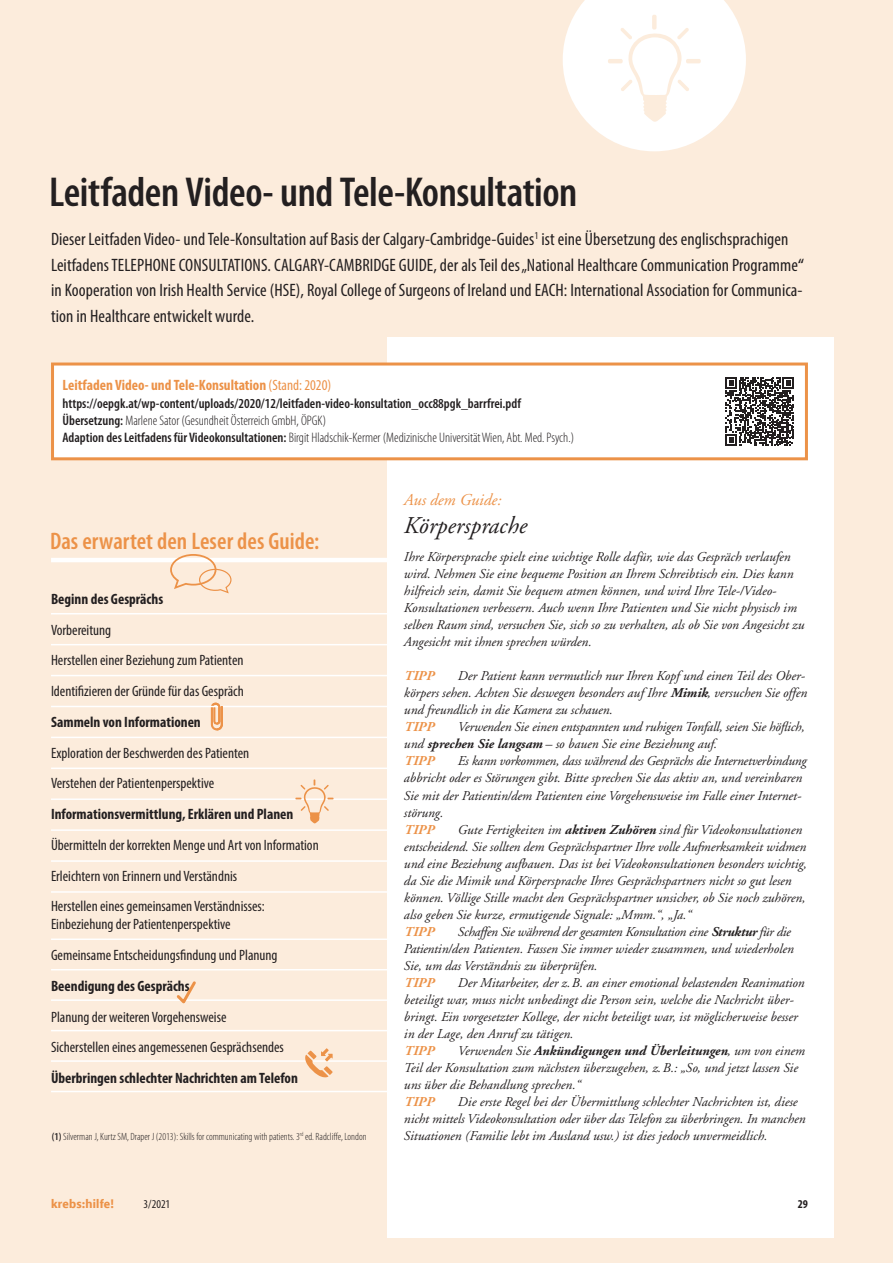
<style>
.page{position:relative;width:893px;height:1263px;background:#fcecdc}
.page>*{position:absolute;margin:0;border:0;box-sizing:border-box;transform-origin:0 0}
.t1{font:600 condensed 42px "Myriad Pro";letter-spacing:-.01em;color:#231f20}
.t2{font:600 condensed 24px "Myriad Pro";letter-spacing:.005em;color:#ec9248}
.t3{font:italic 24px "Adobe Garamond";color:#231f20}
.t4{font:condensed 18px/25.5px "Myriad Pro";letter-spacing:.005em;color:#231f20}
.t5{font:italic 16.5px "Adobe Garamond";color:#ec9248}
.t6{font:condensed 15px/30.8px "Myriad Pro";color:#231f20}
.t7{font:700 condensed 15px "Myriad Pro";color:#231f20}
.t8{font:700 condensed 15px "Myriad Pro";color:#ec9248}
.t9{font:600 condensed 13.8px/17px "Myriad Pro";color:#231f20}
.t10{font:italic 13.5px/17px "Adobe Garamond";color:#231f20}
.t11{font:italic 700 13.5px "Adobe Garamond";color:#ec9248}
.t12{font:800 12.3px "Akagi Pro W00";letter-spacing:.015em;color:#ec9248}
.t13{font:condensed 12px "Myriad Pro";color:#231f20}
.t14{font:700 condensed 12px "Myriad Pro";color:#231f20}
.t15{font:300 condensed 10.5px "Myriad Pro";color:#231f20}
.s1{font-weight:600}
.s2{font-weight:400}
.s3{font-weight:300}
.s4{font-weight:700}
.s5{font-weight:700;color:#ec9248}
</style>
<div class="page">
<div style="left:387px;top:337px;width:446px;height:900px;background:#fff"></div>
<div style="left:53px;top:364px;width:753px;height:95px;background:#fff"></div>
<div style="left:51px;top:362px;width:757px;height:98px;border:3px solid #ec9248"></div>
<svg style="left:725px;top:377px;width:69px;height:69px"></svg>
<hr style="left:51px;top:558px;width:383px;height:4px;background:#fff">
<hr style="left:51px;top:938px;width:368px;height:2px;background:#fff">
<hr style="left:51px;top:969px;width:368px;height:1px;background:#fff">
<hr style="left:51px;top:999px;width:368px;height:2px;background:#fff">
<hr style="left:51px;top:1030px;width:368px;height:1px;background:#fff">
<hr style="left:51px;top:1060px;width:368px;height:2px;background:#fff">
<hr style="left:51px;top:1091px;width:368px;height:1px;background:#fff">
<svg style="left:563px;top:0;width:183px;height:151px"></svg>
<svg style="left:305px;top:1048px;width:28px;height:29px"></svg>
<hr style="left:219px;top:706px;width:200px;height:1px;background:#fff">
<hr style="left:51px;top:613px;width:368px;height:1px;background:#fff">
<hr style="left:51px;top:798px;width:368px;height:2px;background:#fff">
<hr style="left:51px;top:644px;width:368px;height:1px;background:#fff">
<hr style="left:51px;top:737px;width:368px;height:1px;background:#fff">
<hr style="left:51px;top:829px;width:368px;height:2px;background:#fff">
<hr style="left:51px;top:891px;width:368px;height:2px;background:#fff">
<hr style="left:51px;top:675px;width:368px;height:1px;background:#fff">
<hr style="left:51px;top:767px;width:368px;height:2px;background:#fff">
<hr style="left:51px;top:860px;width:368px;height:2px;background:#fff">
<hr style="left:51px;top:706px;width:168px;height:1px;background:#fff">
<svg style="left:211px;top:703px;width:12px;height:27px"></svg>
<svg style="left:174px;top:981px;width:24px;height:23px"></svg>
<svg style="left:295px;top:779px;width:39px;height:44px"></svg>
<svg style="left:170px;top:554px;width:62px;height:40px"></svg>
<h1 class="t1" style="left:49px;top:169px;width:530px">Leitfaden Video- und Tele-Konsultation</h1>
<p class="t4" style="left:51px;top:226px;width:754px">Dieser Leitfaden Video- und Tele-Konsultation auf Basis der Calgary-Cambridge-Guides<sup>1</sup> ist eine Übersetzung des englischsprachigen Leitfadens TELEPHONE CONSULTATIONS. CALGARY-CAMBRIDGE GUIDE, der als Teil des „National Healthcare Communication Programme<span class="s1">“ </span>in Kooperation von Irish Health Service (HSE), Royal College of Surgeons of Ireland und EACH: International Association for Communica&shy;tion in Healthcare entwickelt wurde.</p>
<p class="t8" style="left:63px;top:375px;width:270px">Leitfaden Video- und Tele-Konsultation <span class="s2">(Stand: 2020)</span></p>
<p class="t9" style="left:63px;top:395px;width:513px">https://oepgk.at/wp-content/uploads/2020/12/leitfaden-video-konsultation_occ88pgk_barrfrei.pdf<br>Übersetzung: <span class="s3">Marlene Sator (Gesundheit Österreich GmbH, ÖPGK)<br></span>Adaption des Leitfadens für Videokonsultationen: <span class="s3">Birgit Hladschik-Kermer (Medizinische Universität Wien, Abt. Med. Psych.)</span></p>
<h2 class="t2" style="left:50px;top:528px;width:271px">Das erwartet den Leser des Guide:</h2>
<p class="t7" style="left:51px;top:589px;width:114px">Beginn des Gesprächs</p>
<p class="t6" style="left:51px;top:614px;width:194px">Vorbereitung<br>Herstellen einer Beziehung zum Patienten<br>Identifizieren der Gründe für das Gespräch</p>
<p class="t7" style="left:51px;top:712px;width:151px">Sammeln von Informationen</p>
<p class="t6" style="left:51px;top:737px;width:200px">Exploration der Beschwerden des Patienten<br>Verstehen der Patientenperspektive</p>
<p class="t7" style="left:51px;top:805px;width:244px">Informationsvermittlung, Erklären und Planen</p>
<p class="t6" style="left:51px;top:829px;width:269px">Übermitteln der korrekten Menge und Art von Information<br>Erleichtern von Erinnern und Verständnis<br>Herstellen eines gemeinsamen Verständnisses:</p>
<p class="t6" style="left:51px;top:909px;width:228px">Einbeziehung der Patientenperspektive<br>Gemeinsame Entscheidungsfindung und Planung</p>
<p class="t7" style="left:51px;top:976px;width:140px">Beendigung des Gesprächs</p>
<p class="t6" style="left:51px;top:1001px;width:234px">Planung der weiteren Vorgehensweise<br>Sicherstellen eines angemessenen Gesprächsendes</p>
<p class="t7" style="left:51px;top:1069px;width:248px">Überbringen schlechter Nachrichten am Telefon</p>
<p class="t15" style="left:52px;top:1130px;width:316px"><span class="s1">(1)</span> Silverman J, Kurtz SM, Draper J (2013): Skills for communicating with patients. 3<sup>rd</sup> ed. Radcliffe, London</p>
<p class="t5" style="left:404px;top:491px;width:99px">Aus dem Guide:</p>
<h2 class="t3" style="left:404px;top:513px;width:125px">Körpersprache</h2>
<p class="t10" style="left:404px;top:549px;width:402px">Ihre Körpersprache spielt eine wichtige Rolle dafür, wie das Gespräch verlaufen wird. Nehmen Sie eine bequeme Position an Ihrem Schreibtisch ein. Dies kann hilfreich sein, damit Sie bequem atmen können, und wird Ihre Tele-/Video-Konsultationen verbessern. Auch wenn Ihre Patienten und Sie nicht physisch im selben Raum sind, versuchen Sie, sich so zu verhalten, als ob Sie von Angesicht zu Angesicht mit ihnen sprechen würden.</p>
<p class="t11" style="left:404px;top:669px;width:32px">TIPP</p>
<p class="t10" style="left:404px;top:668px;width:405px;text-indent:54px">Der Patient kann vermutlich nur Ihren Kopf und einen Teil des Ober&shy;körpers sehen. Achten Sie deswegen besonders auf Ihre <span class="s4">Mimik</span>, versuchen Sie offen und freundlich in die Kamera zu schauen.</p>
<p class="t11" style="left:404px;top:720px;width:32px">TIPP</p>
<p class="t10" style="left:404px;top:719px;width:402px;text-indent:54px">Verwenden Sie einen entspannten und ruhigen Tonfall, seien Sie höflich, und <span class="s4">sprechen Sie langsam</span> – so bauen Sie eine Beziehung auf.<br><span class="s5">TIPP</span></p>
<p class="t10" style="left:404px;top:753px;width:404px;text-indent:54px">Es kann vorkommen, dass während des Gesprächs die Internetverbindung abbricht oder es Störungen gibt. Bitte sprechen Sie das aktiv an, und vereinbaren Sie mit der Patientin/dem Patienten eine Vorgehensweise im Falle einer Internet&shy;störung.</p>
<p class="t11" style="left:404px;top:822px;width:32px">TIPP</p>
<p class="t10" style="left:404px;top:821px;width:404px;text-indent:54px">Gute Fertigkeiten im <span class="s4">aktiven Zuhören</span> sind für Videokonsultationen entscheidend. Sie sollten dem Gesprächspartner Ihre volle Aufmerksamkeit widmen und eine Beziehung aufbauen. Das ist bei Videokonsultationen besonders wichtig, da Sie die Mimik und Körpersprache Ihres Gesprächspartners nicht so gut lesen können. Völlige Stille macht den Gesprächspartner unsicher, ob Sie noch zuhören, also geben Sie kurze, ermutigende Signale: „Mmm.“, „Ja.“</p>
<p class="t11" style="left:404px;top:924px;width:32px">TIPP</p>
<p class="t10" style="left:404px;top:923px;width:391px;text-indent:54px">Schaffen Sie während der gesamten Konsultation eine <span class="s4">Struktur</span> für die<br>Patientin/den Patienten. Fassen Sie immer wieder zusammen, und wiederholen<br>Sie, um das Verständnis zu überprüfen.</p>
<p class="t11" style="left:404px;top:975px;width:32px">TIPP</p>
<p class="t10" style="left:404px;top:974px;width:402px;text-indent:54px">Der Mitarbeiter, der z.B. an einer emotional belastenden Reanimation beteiligt war, muss nicht unbedingt die Person sein, welche die Nachricht über&shy;bringt. Ein vorgesetzter Kollege, der nicht beteiligt war, ist möglicherweise besser in der Lage, den Anruf zu tätigen.</p>
<p class="t11" style="left:404px;top:1043px;width:32px">TIPP</p>
<p class="t10" style="left:404px;top:1042px;width:402px;text-indent:54px">Verwenden Sie <span class="s4">Ankündigungen und Überleitungen</span>, um von einem<br>Teil der Konsultation zum nächsten überzugehen, z.B.: „So, und jetzt lassen Sie uns über die Behandlung sprechen.“</p>
<p class="t11" style="left:404px;top:1094px;width:32px">TIPP</p>
<p class="t10" style="left:404px;top:1093px;width:403px;text-indent:54px">Die erste Regel bei der Übermittlung schlechter Nachrichten ist, diese nicht mittels Videokonsultation oder über das Telefon zu überbringen. In manchen<br>Situationen (Familie lebt im Ausland usw.) ist dies jedoch unvermeidlich.</p>
<p class="t12" style="left:51px;top:1196px;width:64px">krebs:hilfe!</p>
<p class="t13" style="left:144px;top:1196px;width:28px">3/2021</p>
<p class="t14" style="left:798px;top:1196px;width:12px">29</p>
</div>
